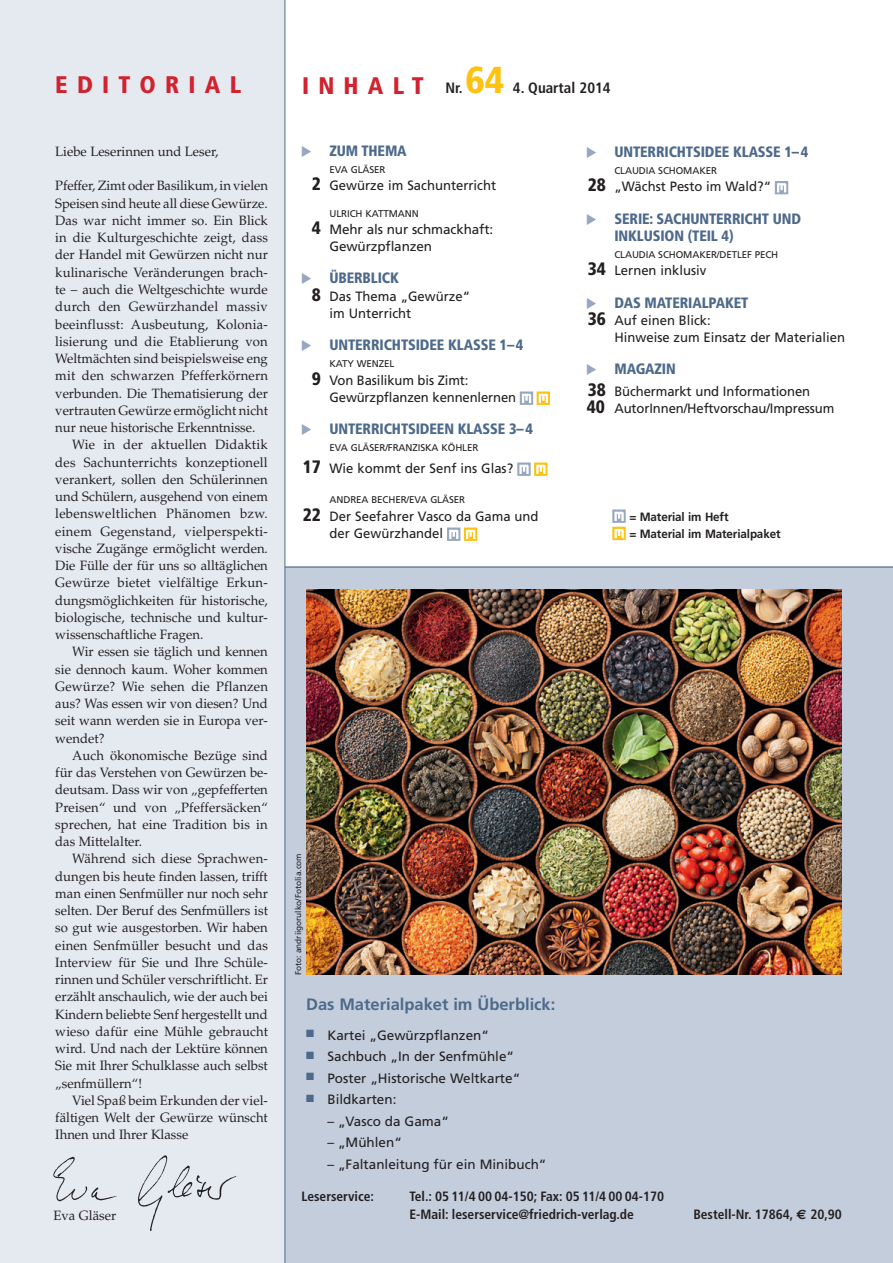
<style>
.page{position:relative;width:893px;height:1263px;background:#fff}
.page>*{position:absolute;margin:0;border:0;box-sizing:border-box;transform-origin:0 0}
.t1{font:900 condensed 37.5px "Frutiger LT Std";color:#fec210}
.t2{font:900 condensed 24px "Frutiger LT Std";letter-spacing:.385em;color:#d1222f}
.t3{font:700 16.5px "Frutiger LT Std";color:#4e6a8b}
.t4{font:900 condensed 15px/17.2px "Frutiger LT Std";letter-spacing:-.01em;color:#4e6a8b}
.t5{font:700 condensed 15px "Frutiger LT Std";color:#231f20}
.t6{font:13.5px "Palatino LT Std";color:#231f20}
.t7{font:13.5px/17.2px "Frutiger LT Std";color:#231f20}
.t8{font:700 condensed 13.5px/17.2px "Frutiger LT Std";color:#231f20}
.t9{font:13.5px "Palatino LT Std";letter-spacing:.02em;color:#231f20}
.t10{font:13.5px "Palatino LT Std";letter-spacing:.025em;color:#231f20}
.t11{font:700 12px/17.2px "Frutiger LT Std";letter-spacing:-.01em;color:#231f20}
.t12{font:9.75px "Frutiger LT Std";letter-spacing:-.01em;color:#231f20}
.t13{font:8.25px "Frutiger LT Std";color:#231f20}
.s1{color:#fff}
.s2{font-weight:900;font-stretch:condensed;font-size:18px}
.s3{font-family:"Euro Sans Std";font-stretch:normal}
</style>
<div class="page">
<div style="left:285px;top:567px;width:608px;height:696px;background:#c4cddc"></div>
<div style="left:0;top:0;width:285px;height:1263px;background:#e5eaf1"></div>
<hr style="left:284px;top:0;width:1px;height:1263px;background:#4e6a8b">
<svg style="left:520px;top:391px;width:30px;height:14px"></svg>
<svg style="left:517px;top:462px;width:30px;height:14px"></svg>
<svg style="left:447px;top:527px;width:30px;height:14px"></svg>
<svg style="left:775px;top:181px;width:13px;height:13px"></svg>
<svg style="left:612px;top:509px;width:14px;height:31px"></svg>
<hr style="left:285px;top:567px;width:608px;height:1px;background:#4e6a8b">
<img style="left:53px;top:1155px;width:185px;height:76px">
<img style="left:306px;top:589px;width:536px;height:386px">
<h1 class="t1" style="left:465px;top:57px;width:40px">64</h1>
<h2 class="t2" style="left:55px;top:70px;width:187px">EDITORIAL</h2>
<p class="t5" style="left:445px;top:79px;width:19px">Nr.</p>
<h2 class="t2" style="left:302px;top:71px;width:123px">INHALT</h2>
<p class="t5" style="left:504px;top:79px;width:108px"><span class="s1">I</span> 4. Quartal 2014</p>
<p class="t6" style="left:55px;top:143px;width:165px">Liebe Leserinnen und Leser,</p>
<p class="t6" style="left:55px;top:178px;width:214px">Pfeffer, Zimt oder Basilikum, in vielen</p>
<p class="t6" style="left:55px;top:195px;width:214px">Speisen sind heute all diese Gewürze.</p>
<p class="t6" style="left:55px;top:212px;width:214px">Das war nicht immer so. Ein Blick</p>
<p class="t6" style="left:55px;top:230px;width:214px">in die Kulturgeschichte zeigt, dass</p>
<p class="t6" style="left:55px;top:247px;width:214px">der Handel mit Gewürzen nicht nur</p>
<p class="t6" style="left:55px;top:264px;width:214px">kulinarische Veränderungen brach-</p>
<p class="t6" style="left:55px;top:281px;width:214px">te – auch die Weltgeschichte wurde</p>
<p class="t9" style="left:55px;top:299px;width:214px">durch den Gewürzhandel massiv</p>
<p class="t6" style="left:55px;top:316px;width:214px">beeinflusst: Ausbeutung, Kolonia-</p>
<p class="t6" style="left:55px;top:333px;width:214px">lisierung und die Etablierung von</p>
<p class="t6" style="left:55px;top:350px;width:214px">Weltmächten sind beispielsweise eng</p>
<p class="t6" style="left:55px;top:368px;width:214px">mit den schwarzen Pfefferkörnern</p>
<p class="t6" style="left:55px;top:385px;width:214px">verbunden. Die Thematisierung der</p>
<p class="t6" style="left:55px;top:402px;width:214px">vertrauten Gewürze ermöglicht nicht</p>
<p class="t6" style="left:55px;top:419px;width:202px">nur neue historische Erkenntnisse.</p>
<p class="t9" style="left:72px;top:437px;width:197px">Wie in der aktuellen Didaktik</p>
<p class="t9" style="left:55px;top:454px;width:214px">des Sachunterrichts konzeptionell</p>
<p class="t6" style="left:55px;top:471px;width:214px">verankert, sollen den Schülerinnen</p>
<p class="t6" style="left:55px;top:489px;width:214px">und Schülern, ausgehend von einem</p>
<p class="t10" style="left:55px;top:506px;width:214px">lebensweltlichen Phänomen bzw.</p>
<p class="t9" style="left:55px;top:523px;width:214px">einem Gegenstand, vielperspekti-</p>
<p class="t6" style="left:55px;top:540px;width:214px">vische Zugänge ermöglicht werden.</p>
<p class="t6" style="left:55px;top:558px;width:214px">Die Fülle der für uns so alltäglichen</p>
<p class="t6" style="left:55px;top:575px;width:214px">Gewürze bietet vielfältige Erkun-</p>
<p class="t6" style="left:55px;top:592px;width:214px">dungsmöglichkeiten für historische,</p>
<p class="t6" style="left:55px;top:609px;width:214px">biologische, technische und kultur-</p>
<p class="t6" style="left:55px;top:627px;width:150px">wissenschaftliche Fragen.</p>
<p class="t6" style="left:72px;top:644px;width:197px">Wir essen sie täglich und kennen</p>
<p class="t6" style="left:55px;top:661px;width:214px">sie dennoch kaum. Woher kommen</p>
<p class="t6" style="left:55px;top:678px;width:214px">Gewürze? Wie sehen die Pflanzen</p>
<p class="t6" style="left:55px;top:696px;width:214px">aus? Was essen wir von diesen? Und</p>
<p class="t6" style="left:55px;top:713px;width:214px">seit wann werden sie in Europa ver-</p>
<p class="t6" style="left:55px;top:730px;width:51px">wendet?</p>
<p class="t6" style="left:72px;top:747px;width:197px">Auch ökonomische Bezüge sind</p>
<p class="t6" style="left:55px;top:765px;width:214px">für das Verstehen von Gewürzen be-</p>
<p class="t6" style="left:55px;top:782px;width:214px">deutsam. Dass wir von „gepfefferten</p>
<p class="t6" style="left:55px;top:799px;width:214px">Preisen“ und von „Pfeffersäcken“</p>
<p class="t6" style="left:55px;top:816px;width:214px">sprechen, hat eine Tradition bis in</p>
<p class="t6" style="left:55px;top:834px;width:88px">das Mittelalter.</p>
<p class="t6" style="left:72px;top:851px;width:197px">Während sich diese Sprachwen-</p>
<p class="t6" style="left:55px;top:868px;width:214px">dungen bis heute finden lassen, trifft</p>
<p class="t6" style="left:55px;top:885px;width:214px">man einen Senfmüller nur noch sehr</p>
<p class="t6" style="left:55px;top:903px;width:214px">selten. Der Beruf des Senfmüllers ist</p>
<p class="t6" style="left:55px;top:920px;width:214px">so gut wie ausgestorben. Wir haben</p>
<p class="t6" style="left:55px;top:937px;width:214px">einen Senfmüller besucht und das</p>
<p class="t6" style="left:55px;top:954px;width:214px">Interview für Sie und Ihre Schüle-</p>
<p class="t6" style="left:55px;top:972px;width:214px">rinnen und Schüler verschriftlicht. Er</p>
<p class="t6" style="left:55px;top:989px;width:214px">erzählt anschaulich, wie der auch bei</p>
<p class="t6" style="left:55px;top:1006px;width:214px">Kindern beliebte Senf hergestellt und</p>
<p class="t6" style="left:55px;top:1023px;width:214px">wieso dafür eine Mühle gebraucht</p>
<p class="t6" style="left:55px;top:1041px;width:214px">wird. Und nach der Lektüre können</p>
<p class="t6" style="left:55px;top:1058px;width:214px">Sie mit Ihrer Schulklasse auch selbst</p>
<p class="t6" style="left:55px;top:1075px;width:88px">„senfmüllern“!</p>
<p class="t6" style="left:72px;top:1092px;width:197px">Viel Spaß beim Erkunden der viel-</p>
<p class="t6" style="left:55px;top:1110px;width:214px">fältigen Welt der Gewürze wünscht</p>
<p class="t6" style="left:55px;top:1127px;width:135px">Ihnen und Ihrer Klasse</p>
<p class="t6" style="left:54px;top:1208px;width:64px">Eva Gläser</p>
<p class="t4" style="left:330px;top:142px;width:79px">ZUM THEMA</p>
<p class="t12" style="left:330px;top:164px;width:57px">EVA GLÄSER</p>
<p class="t7" style="left:312px;top:177px;width:186px"><span class="s2">2</span> Gewürze im Sachunterricht</p>
<p class="t12" style="left:330px;top:207px;width:91px">ULRICH KATTMANN</p>
<p class="t7" style="left:330px;top:221px;width:165px;text-indent:-18px"><span class="s2">4</span> Mehr als nur schmackhaft:<br>Gewürzpflanzen</p>
<p class="t4" style="left:330px;top:269px;width:71px">ÜBERBLICK</p>
<p class="t7" style="left:330px;top:287px;width:142px;text-indent:-18px"><span class="s2">8</span> Das Thema „Gewürze“ im Unterricht</p>
<p class="t4" style="left:330px;top:336px;width:195px">UNTERRICHTSIDEE KLASSE 1– 4</p>
<p class="t12" style="left:330px;top:358px;width:66px">KATY WENZEL</p>
<p class="t7" style="left:330px;top:371px;width:188px;text-indent:-18px"><span class="s2">9</span> Von Basilikum bis Zimt:<br>Gewürzpflanzen kennenlernen</p>
<p class="t4" style="left:330px;top:420px;width:205px">UNTERRICHTSIDEEN KLASSE 3– 4</p>
<p class="t12" style="left:330px;top:442px;width:150px">EVA GLÄSER/FRANZISKA KÖHLER</p>
<p class="t7" style="left:303px;top:460px;width:212px"><span class="s2">17</span> Wie kommt der Senf ins Glas?</p>
<p class="t12" style="left:330px;top:494px;width:137px">ANDREA BECHER/EVA GLÄSER</p>
<p class="t7" style="left:330px;top:507px;width:211px;text-indent:-27px"><span class="s2">22</span> Der Seefahrer Vasco da Gama und der Gewürzhandel</p>
<p class="t4" style="left:614px;top:143px;width:195px">UNTERRICHTSIDEE KLASSE 1– 4</p>
<p class="t12" style="left:614px;top:165px;width:104px">CLAUDIA SCHOMAKER</p>
<p class="t7" style="left:588px;top:178px;width:185px"><span class="s2">28</span> „Wächst Pesto im Wald?“</p>
<p class="t4" style="left:614px;top:210px;width:188px">SERIE: SACHUNTERRICHT UND<br>INKLUSION (TEIL 4)</p>
<p class="t12" style="left:614px;top:249px;width:165px">CLAUDIA SCHOMAKER/DETLEF PECH</p>
<p class="t7" style="left:588px;top:262px;width:120px"><span class="s2">34</span> Lernen inklusiv</p>
<p class="t4" style="left:614px;top:294px;width:135px">DAS MATERIALPAKET</p>
<p class="t7" style="left:614px;top:312px;width:232px;text-indent:-27px"><span class="s2">36</span> Auf einen Blick:<br>Hinweise zum Einsatz der Materialien</p>
<p class="t4" style="left:614px;top:360px;width:63px">MAGAZIN</p>
<p class="t7" style="left:587px;top:383px;width:249px"><span class="s2">38</span> Büchermarkt und Informationen<br><span class="s2">40</span> AutorInnen/Heftvorschau/Impressum</p>
<p class="t11" style="left:629px;top:508px;width:153px">= Material im Heft<br>= Material im Materialpaket</p>
<p class="t13" style="left:293px;top:975px;width:124px;rotate:-90deg">Foto: andriigorulko/Fotolia.com</p>
<p class="t3" style="left:306px;top:994px;width:251px">Das Materialpaket im Überblick:</p>
<p class="t7" style="left:306px;top:1026px;width:184px"><sup>■</sup> Kartei „Gewürzpflanzen“</p>
<p class="t7" style="left:306px;top:1048px;width:209px"><sup>■</sup> Sachbuch „In der Senfmühle“</p>
<p class="t7" style="left:306px;top:1069px;width:216px"><sup>■</sup> Poster „Historische Weltkarte“</p>
<p class="t7" style="left:306px;top:1091px;width:92px"><sup>■</sup> Bildkarten:</p>
<p class="t7" style="left:327px;top:1112px;width:123px">– „Vasco da Gama“</p>
<p class="t7" style="left:327px;top:1134px;width:76px">– „Mühlen“</p>
<p class="t7" style="left:327px;top:1155px;width:221px">– „Faltanleitung für ein Minibuch“</p>
<p class="t8" style="left:301px;top:1188px;width:74px">Leserservice:</p>
<p class="t8" style="left:409px;top:1188px;width:256px">Tel.: 05 11/4 00 04-150; Fax: 05 11/4 00 04-170<br>E-Mail: leserservice@friedrich-verlag.de</p>
<p class="t8" style="left:693px;top:1205px;width:150px">Bestell-Nr. 17864, <span class="s3">€</span> 20,90</p>
</div>
